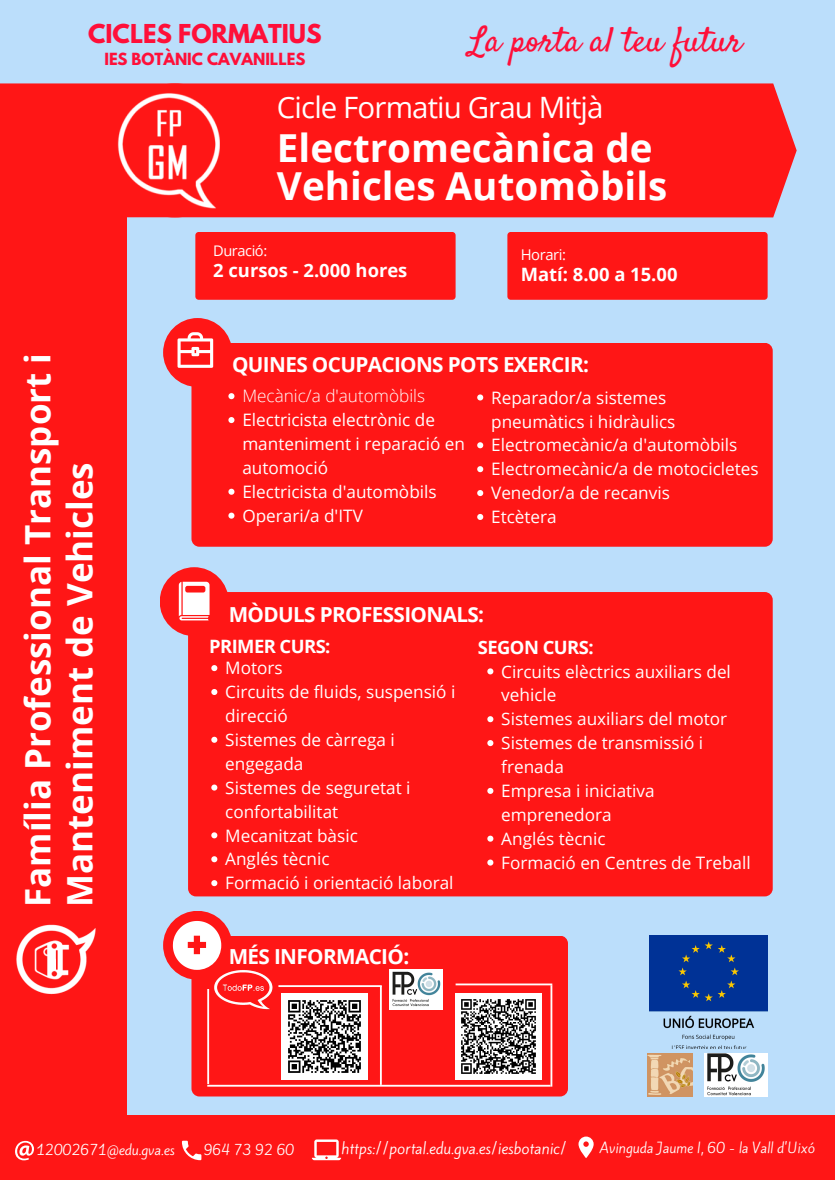
<style>
.page{position:relative;width:835px;height:1180px;background:#fff}
.page>*{position:absolute;margin:0;border:0;box-sizing:border-box;transform-origin:0 0}
.t1{font:700 38.57px/38.3px "Open Sans";color:#fff}
.t2{font:700 35px/42px "Open Sans";color:#fff}
.t3{font:35px "Satisfy";color:#ff0f39}
.t4{font:29.43px "Open Sans";letter-spacing:-.03em;color:#fff}
.t5{font:700 23.07px "League Spartan";color:#ff0f39}
.t6{font:700 20.68px "Open Sans";letter-spacing:-.03em;color:#fff}
.t7{font:700 18.38px "Open Sans";color:#fff}
.t8{font:700 18.38px "Open Sans";letter-spacing:-.03em;color:#fff}
.t9{font:17.15px/23.9px "Open Sans";color:#fff}
.t10{font:300 17.15px "Open Sans";color:#fff}
.t11{font:700 14.84px "League Spartan";color:#ff0f39}
.t12{font:14.8px "Open Sans";letter-spacing:-.03em;color:#fff}
.t13{font:14.6px "Open Sans";letter-spacing:-.03em;color:#fff}
.t14{font:14.56px "Kite One";color:#fff}
.t15{font:13.16px "Kite One";color:#fff}
</style>
<div class="page">
<div style="left:0;top:0;width:834px;height:1180px;background:#bbdefb"></div>
<div style="left:0;top:83px;width:796px;height:134px;background:#ff1616"></div>
<div style="left:108px;top:83px;width:134px;height:134px;background:#ff1616;border-radius:50%"></div>
<img style="left:112px;top:92px;width:116px;height:116px">
<div style="left:195px;top:232px;width:260px;height:68px;background:#ff1616;border-radius:3px"></div>
<div style="left:163px;top:318px;width:69px;height:69px;background:#ff1616;border-radius:50%"></div>
<div style="left:191px;top:343px;width:581px;height:204px;background:#ff1616;border-radius:8px"></div>
<div style="left:160px;top:567px;width:69px;height:69px;background:#ff1616;border-radius:50%"></div>
<div style="left:188px;top:592px;width:584px;height:304px;background:#ff1616;border-radius:8px"></div>
<svg style="left:177px;top:332px;width:36px;height:36px"></svg>
<svg style="left:179px;top:582px;width:30px;height:38px"></svg>
<div style="left:507px;top:232px;width:260px;height:68px;background:#ff1616;border-radius:3px"></div>
<div style="left:163px;top:911px;width:69px;height:69px;background:#ff1616;border-radius:50%"></div>
<div style="left:191px;top:935px;width:377px;height:161px;background:#ff1616;border-radius:8px"></div>
<svg style="left:173px;top:921px;width:48px;height:49px"></svg>
<hr style="left:380px;top:986px;width:2px;height:99px;background:#fff">
<img style="left:389px;top:970px;width:53px;height:40px">
<hr style="left:550px;top:985px;width:2px;height:101px;background:#fff">
<hr style="left:207px;top:989px;width:2px;height:95px;background:#fff">
<hr style="left:207px;top:1085px;width:343px;height:1px;background:#fff">
<hr style="left:455px;top:983px;width:97px;height:2px;background:#fff">
<img style="left:214px;top:970px;width:59px;height:40px">
<hr style="left:278px;top:985px;width:103px;height:2px;background:#fff">
<img style="left:455px;top:993px;width:86px;height:86px">
<img style="left:281px;top:993px;width:86px;height:86px">
<img style="left:649px;top:935px;width:118px;height:114px">
<img style="left:647px;top:1053px;width:45px;height:43px">
<img style="left:704px;top:1053px;width:63px;height:43px">
<div style="left:0;top:1115px;width:834px;height:65px;background:#ff1616"></div>
<div style="left:0;top:208px;width:126px;height:923px;background:#ff1616"></div>
<img style="left:16px;top:924px;width:80px;height:71px">
<svg style="left:228px;top:393px;width:6px;height:6px"></svg>
<svg style="left:228px;top:417px;width:6px;height:6px"></svg>
<svg style="left:228px;top:489px;width:6px;height:6px"></svg>
<svg style="left:228px;top:512px;width:6px;height:7px"></svg>
<svg style="left:477px;top:394px;width:6px;height:6px"></svg>
<svg style="left:477px;top:442px;width:6px;height:6px"></svg>
<svg style="left:477px;top:466px;width:6px;height:6px"></svg>
<svg style="left:477px;top:490px;width:6px;height:6px"></svg>
<svg style="left:477px;top:514px;width:6px;height:6px"></svg>
<svg style="left:211px;top:665px;width:6px;height:6px"></svg>
<svg style="left:211px;top:689px;width:6px;height:6px"></svg>
<svg style="left:211px;top:737px;width:6px;height:6px"></svg>
<svg style="left:211px;top:784px;width:6px;height:6px"></svg>
<svg style="left:211px;top:832px;width:6px;height:6px"></svg>
<svg style="left:211px;top:856px;width:6px;height:6px"></svg>
<svg style="left:211px;top:880px;width:6px;height:6px"></svg>
<svg style="left:487px;top:668px;width:6px;height:6px"></svg>
<svg style="left:487px;top:716px;width:6px;height:6px"></svg>
<svg style="left:487px;top:740px;width:6px;height:6px"></svg>
<svg style="left:487px;top:788px;width:6px;height:6px"></svg>
<svg style="left:487px;top:835px;width:6px;height:6px"></svg>
<svg style="left:487px;top:859px;width:6px;height:6px"></svg>
<svg style="left:312px;top:1139px;width:29px;height:21px"></svg>
<svg style="left:578px;top:1136px;width:15px;height:22px"></svg>
<svg style="left:182px;top:1140px;width:19px;height:20px"></svg>
<svg style="left:15px;top:1141px;width:19px;height:19px"></svg>
<p class="t5" style="left:88px;top:22px;width:235px">CICLES FORMATIUS</p>
<p class="t11" style="left:104px;top:52px;width:202px">IES BOTÀNIC CAVANILLES</p>
<p class="t3" style="left:468px;top:18px;width:275px">La porta al teu futur</p>
<p class="t4" style="left:277px;top:86px;width:328px">Cicle Formatiu Grau Mitjà</p>
<p class="t1" style="left:277px;top:128px;width:392px">Electromecànica de<br>Vehicles Automòbils</p>
<p class="t2" style="left:16px;top:907px;width:556px;rotate:-90deg">Família Professional Transport i<br>Manteniment de Vehicles</p>
<h5 class="t13" style="left:213px;top:241px;width:56px">Duració:</h5>
<h1 class="t7" style="left:213px;top:258px;width:196px">2 cursos - 2.000 hores</h1>
<p class="t12" style="left:520px;top:244px;width:47px">Horari:</p>
<p class="t7" style="left:520px;top:261px;width:158px">Matí: 8.00 a 15.00</p>
<p class="t6" style="left:232px;top:350px;width:358px">QUINES OCUPACIONS POTS EXERCIR:</p>
<h4 class="t10" style="left:242px;top:384px;width:184px">Mecànic/a d'automòbils</h4>
<h6 class="t9" style="left:242px;top:408px;width:224px">Electricista electrònic de manteniment i reparació en automoció</h6>
<p class="t9" style="left:242px;top:479px;width:196px">Electricista d'automòbils</p>
<p class="t9" style="left:242px;top:503px;width:122px">Operari/a d'ITV</p>
<p class="t9" style="left:491px;top:385px;width:186px">Reparador/a sistemes pneumàtics i hidràulics</p>
<p class="t9" style="left:491px;top:433px;width:248px">Electromecànic/a d'automòbils</p>
<p class="t9" style="left:491px;top:457px;width:269px">Electromecànic/a de motocicletes</p>
<p class="t9" style="left:491px;top:481px;width:180px">Venedor/a de recanvis</p>
<p class="t9" style="left:491px;top:504px;width:67px">Etcètera</p>
<p class="t6" style="left:229px;top:599px;width:257px">MÒDULS PROFESSIONALS:</p>
<p class="t8" style="left:209px;top:634px;width:123px">PRIMER CURS:</p>
<p class="t8" style="left:477px;top:635px;width:117px">SEGON CURS:</p>
<h6 class="t9" style="left:225px;top:655px;width:59px">Motors</h6>
<p class="t9" style="left:225px;top:679px;width:232px">Circuits de fluids, suspensió i direcció</p>
<p class="t9" style="left:225px;top:727px;width:171px">Sistemes de càrrega i engegada</p>
<p class="t9" style="left:225px;top:775px;width:187px">Sistemes de seguretat i confortabilitat</p>
<p class="t9" style="left:225px;top:823px;width:134px">Mecanitzat bàsic</p>
<p class="t9" style="left:225px;top:847px;width:106px">Anglés tècnic</p>
<p class="t9" style="left:225px;top:870px;width:230px">Formació i orientació laboral</p>
<h4 class="t6" style="left:229px;top:942px;width:182px">MÉS INFORMACIÓ:</h4>
<p class="t9" style="left:501px;top:659px;width:231px">Circuits elèctrics auxiliars del vehicle</p>
<h4 class="t9" style="left:501px;top:707px;width:227px">Sistemes auxiliars del motor</h4>
<p class="t9" style="left:501px;top:730px;width:203px">Sistemes de transmissió i frenada</p>
<p class="t9" style="left:501px;top:778px;width:155px">Empresa i iniciativa emprenedora</p>
<p class="t9" style="left:501px;top:826px;width:106px">Anglés tècnic</p>
<p class="t9" style="left:501px;top:850px;width:251px">Formació en Centres de Treball</p>
<p class="t15" style="left:36px;top:1140px;width:140px">12002671@edu.gva.es</p>
<p class="t15" style="left:204px;top:1140px;width:92px">964 73 92 60</p>
<p class="t14" style="left:341px;top:1138px;width:227px">https://portal.edu.gva.es/iesbotanic/</p>
<p class="t15" style="left:600px;top:1138px;width:216px">Avinguda Jaume I, 60 - la Vall d'Uixó</p>
</div>
